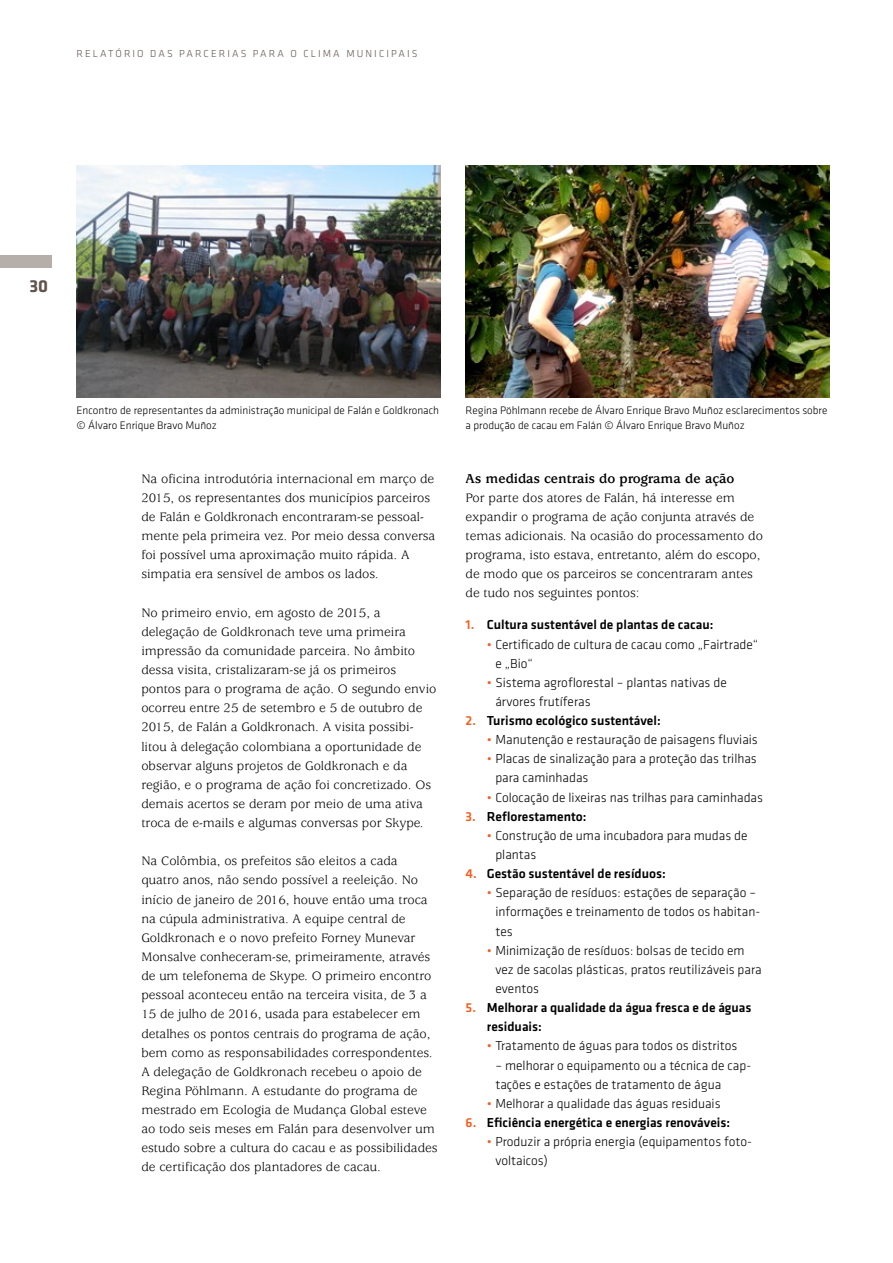
<style>
.page{position:relative;width:893px;height:1263px;background:#fff}
.page>*{position:absolute;margin:0;border:0;box-sizing:border-box;transform-origin:0 0}
.t1{font:700 18px "Klavika Basic";color:#61544d}
.Absatzüberschrift{font:700 14.25px "Usherwood Std";color:#000}
.t2{font:13.5px/19.2px "Usherwood Std";color:#000}
.t3{font:300 13.5px/19.2px "Klavika Basic";color:#000}
.t4{font:500 13.5px/19.2px "Klavika Basic";color:#000}
.t5{font:300 11.25px/14.9px "Klavika Basic";color:#000}
.t6{font:300 10.5px "Klavika Basic";letter-spacing:.2em;color:#61544d}
.s1{color:#f15f22}
</style>
<div class="page">
<div style="left:0;top:255px;width:51px;height:13px;background:#b6afa9"></div>
<img style="left:77px;top:166px;width:363px;height:232px">
<img style="left:466px;top:166px;width:363px;height:232px">
<p class="t6" style="left:77px;top:47px;width:342px">RELATÓRIO DAS PARCERIAS PARA O CLIMA MUNICIPAIS</p>
<h1 class="t1" style="left:29px;top:273px;width:20px">30</h1>
<p class="t5" style="left:77px;top:403px;width:364px">Encontro de representantes da administração municipal de Falán e Goldkronach © Álvaro Enrique Bravo Muñoz</p>
<p class="t5" style="left:466px;top:403px;width:363px">Regina Pöhlmann recebe de Álvaro Enrique Bravo Muñoz esclarecimentos sobre a produção de cacau em Falán © Álvaro Enrique Bravo Muñoz</p>
<p class="t2" style="left:141px;top:469px;width:295px">Na oficina introdutória internacional em março de 2015, os representantes dos municípios parceiros de Falán e Goldkronach encontraram-se pessoal&shy;mente pela primeira vez. Por meio dessa conversa foi possível uma aproximação muito rápida. A simpatia era sensível de ambos os lados.</p>
<p class="t2" style="left:141px;top:603px;width:297px">No primeiro envio, em agosto de 2015, a delegação de Goldkronach teve uma primeira impressão da comunidade parceira. No âmbito dessa visita, cristalizaram-se já os primeiros pontos para o programa de ação. O segundo envio ocorreu entre 25 de setembro e 5 de outubro de 2015, de Falán a Goldkronach. A visita possibi&shy;litou à delegação colombiana a oportunidade de observar alguns projetos de Goldkronach e da região, e o programa de ação foi concretizado. Os demais acertos se deram por meio de uma ativa troca de e-mails e algumas conversas por Skype.</p>
<p class="t2" style="left:141px;top:852px;width:298px">Na Colômbia, os prefeitos são eleitos a cada quatro anos, não sendo possível a reeleição. No início de janeiro de 2016, houve então uma troca na cúpula administrativa. A equipe central de Goldkronach e o novo prefeito Forney Munevar Monsalve conheceram-se, primeiramente, através de um telefonema de Skype. O primeiro encontro pessoal aconteceu então na terceira visita, de 3 a 15 de julho de 2016, usada para estabelecer em detalhes os pontos centrais do programa de ação, bem como as responsabilidades correspondentes.<br>A delegação de Goldkronach recebeu o apoio de Regina Pöhlmann. A estudante do programa de mestrado em Ecologia de Mudança Global esteve ao todo seis meses em Falán para desenvolver um estudo sobre a cultura do cacau e as possibilidades de certificação dos plantadores de cacau.</p>
<p class="Absatzüberschrift" style="left:466px;top:470px;width:270px">As medidas centrais do programa de ação</p>
<p class="t2" style="left:466px;top:488px;width:299px">Por parte dos atores de Falán, há interesse em expandir o programa de ação conjunta através de temas adicionais. Na ocasião do processamento do programa, isto estava, entretanto, além do escopo, de modo que os parceiros se concentraram antes de tudo nos seguintes pontos:</p>
<p class="t4" style="left:466px;top:615px;width:249px"><span class="s1">1.</span> Cultura sustentável de plantas de cacau:</p>
<p class="t3" style="left:495px;top:634px;width:264px;text-indent:-9px"><span class="s1">•</span> Certificado de cultura de cacau como „Fairtrade“ e „Bio“</p>
<p class="t3" style="left:495px;top:672px;width:233px;text-indent:-9px"><span class="s1">•</span> Sistema agroflorestal – plantas nativas de árvores frutíferas</p>
<p class="t4" style="left:466px;top:711px;width:197px"><span class="s1">2.</span> Turismo ecológico sustentável:</p>
<p class="t3" style="left:487px;top:730px;width:272px"><span class="s1">•</span> Manutenção e restauração de paisagens fluviais</p>
<p class="t3" style="left:495px;top:749px;width:263px;text-indent:-9px"><span class="s1">•</span> Placas de sinalização para a proteção das trilhas para caminhadas</p>
<p class="t3" style="left:487px;top:787px;width:278px"><span class="s1">•</span> Colocação de lixeiras nas trilhas para caminhadas</p>
<p class="t4" style="left:466px;top:806px;width:122px"><span class="s1">3.</span> Reflorestamento:</p>
<p class="t3" style="left:495px;top:826px;width:254px;text-indent:-9px"><span class="s1">•</span> Construção de uma incubadora para mudas de plantas</p>
<p class="t4" style="left:466px;top:864px;width:202px"><span class="s1">4.</span> Gestão sustentável de resíduos:</p>
<p class="t3" style="left:495px;top:883px;width:266px;text-indent:-9px"><span class="s1">•</span> Separação de resíduos: estações de separação – informações e treinamento de todos os habitan&shy;tes</p>
<p class="t3" style="left:495px;top:940px;width:268px;text-indent:-9px"><span class="s1">•</span> Minimização de resíduos: bolsas de tecido em vez de sacolas plásticas, pratos reutilizáveis para eventos</p>
<p class="t4" style="left:487px;top:998px;width:266px;text-indent:-21px"><span class="s1">5.</span> Melhorar a qualidade da água fresca e de águas residuais:</p>
<p class="t3" style="left:487px;top:1036px;width:252px"><span class="s1">•</span> Tratamento de águas para todos os distritos</p>
<p class="t3" style="left:495px;top:1055px;width:257px">– melhorar o equipamento ou a técnica de cap&shy;tações e estações de tratamento de água</p>
<p class="t3" style="left:487px;top:1093px;width:235px"><span class="s1">•</span> Melhorar a qualidade das águas residuais</p>
<p class="t4" style="left:466px;top:1112px;width:266px"><span class="s1">6.</span> Eficiência energética e energias renováveis:</p>
<p class="t3" style="left:495px;top:1132px;width:258px;text-indent:-9px"><span class="s1">•</span> Produzir a própria energia (equipamentos foto&shy;voltaicos)</p>
</div>
